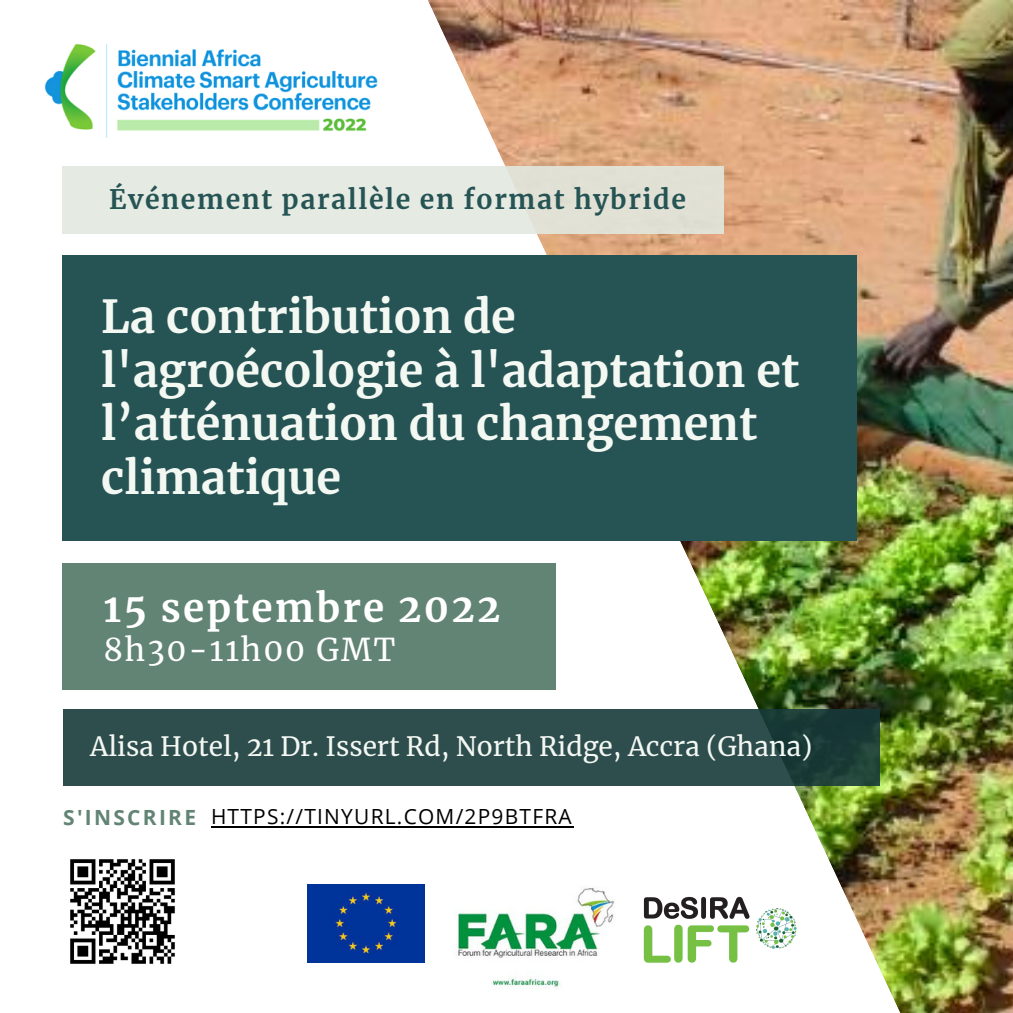
<style>
.page{position:relative;width:1013px;height:1013px;background:#fff}
.page>*{position:absolute;margin:0;border:0;box-sizing:border-box;transform-origin:0 0}
.t1{font:700 44.88px/53.5px "Merriweather";color:#f4f8f3}
.t2{font:700 38.62px "Merriweather";letter-spacing:.06em;color:#fff}
.t3{font:31.12px "Merriweather";letter-spacing:.06em;color:#fff}
.t4{font:700 26.62px "Merriweather";letter-spacing:.06em;color:#265454}
.t5{font:26.25px "Merriweather";color:#f4f8f3}
.t6{font:20.88px "Open Sans";letter-spacing:.06em;color:#000}
.s1{font-weight:700;color:#628474}
</style>
<div class="page">
<img style="left:901px;top:0;width:111px;height:1012px">
<img style="left:62px;top:0;width:839px;height:1012px">
<img style="left:44px;top:19px;width:359px;height:132px">
<div style="left:63px;top:563px;width:493px;height:127px;background:#628474"></div>
<div style="left:63px;top:166px;width:661px;height:67px;background:linear-gradient(to right,#e6ede8,#e1e1d6)"></div>
<div style="left:63px;top:256px;width:794px;height:285px;background:#265454"></div>
<svg style="left:63px;top:709px;width:816px;height:76px;background:#2b4a4a"></svg>
<img style="left:419px;top:868px;width:222px;height:122px">
<img style="left:633px;top:885px;width:203px;height:88px">
<img style="left:307px;top:884px;width:117px;height:78px">
<img style="left:63px;top:852px;width:118px;height:118px">
<hr style="left:211px;top:826px;width:362px;height:2px;background:#000">
<p class="t4" style="left:109px;top:183px;width:578px">Événement parallèle en format hybride</p>
<p class="t1" style="left:101px;top:290px;width:699px">La contribution de l'agroécologie à l'adaptation et l’atténuation du changement climatique</p>
<p class="t2" style="left:103px;top:584px;width:399px">15 septembre 2022</p>
<p class="t3" style="left:103px;top:630px;width:293px">8h30-11h00 GMT</p>
<p class="t5" style="left:90px;top:730px;width:723px">Alisa Hotel, 21 Dr. Issert Rd, North Ridge, Accra (Ghana)</p>
<p class="t6" style="left:63px;top:802px;width:510px"><span class="s1">S'INSCRIRE</span> HTTPS://TINYURL.COM/2P9BTFRA</p>
</div>
